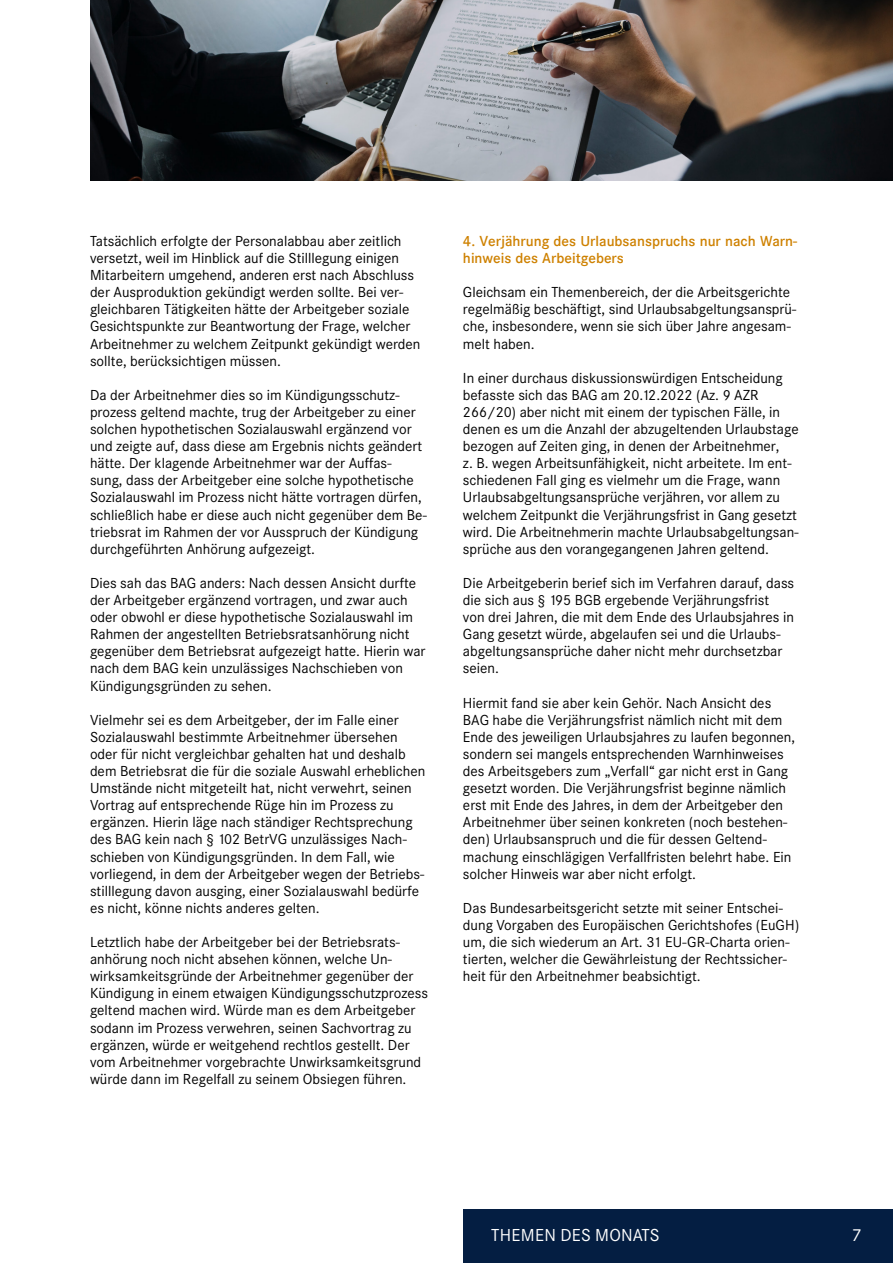
<style>
.page{position:relative;width:893px;height:1263px;background:#fff}
.page>*{position:absolute;margin:0;border:0;box-sizing:border-box;transform-origin:0 0}
.t1{font:16.95px "Corporate SBQ";letter-spacing:.01em;color:#fff}
.t2{font:14.25px/17.1px "Corporate SBQ";color:#000}
.t3{font:500 14.25px/17.1px "Corporate SBQ";color:#ce8100}
</style>
<div class="page">
<div style="left:463px;top:1209px;width:430px;height:54px;background:#041e42"></div>
<img style="left:90px;top:0;width:803px;height:180px">
<p class="t2" style="left:90px;top:233px;width:332px">Tatsächlich erfolgte der Personalabbau aber zeitlich versetzt, weil im Hinblick auf die Stilllegung einigen Mitarbeitern umgehend, anderen erst nach Abschluss der Ausproduktion gekündigt werden sollte. Bei ver&shy;gleichbaren Tätigkeiten hätte der Arbeitgeber soziale Gesichtspunkte zur Beantwortung der Frage, welcher Arbeitnehmer zu welchem Zeitpunkt gekündigt werden sollte, berücksichtigen müssen.</p>
<p class="t2" style="left:90px;top:386px;width:339px">Da der Arbeitnehmer dies so im Kündigungsschutz&shy;prozess geltend machte, trug der Arbeitgeber zu einer solchen hypothetischen Sozialauswahl ergänzend vor und zeigte auf, dass diese am Ergebnis nichts geändert hätte. Der klagende Arbeitnehmer war der Auffas&shy;sung, dass der Arbeitgeber eine solche hypothetische Sozialauswahl im Prozess nicht hätte vortragen dürfen, schließlich habe er diese auch nicht gegenüber dem Be&shy;triebsrat im Rahmen der vor Ausspruch der Kündigung durchgeführten Anhörung aufgezeigt.</p>
<p class="t2" style="left:90px;top:575px;width:337px">Dies sah das BAG anders: Nach dessen Ansicht durfte der Arbeitgeber ergänzend vortragen, und zwar auch oder obwohl er diese hypothetische Sozialauswahl im Rahmen der angestellten Betriebsratsanhörung nicht gegenüber dem Betriebsrat aufgezeigt hatte. Hierin war nach dem BAG kein unzulässiges Nachschieben von Kündigungsgründen zu sehen.</p>
<p class="t2" style="left:90px;top:711px;width:337px">Vielmehr sei es dem Arbeitgeber, der im Falle einer Sozialauswahl bestimmte Arbeitnehmer übersehen oder für nicht vergleichbar gehalten hat und deshalb dem Betriebsrat die für die soziale Auswahl erheblichen Umstände nicht mitgeteilt hat, nicht verwehrt, seinen Vortrag auf entsprechende Rüge hin im Prozess zu ergänzen. Hierin läge nach ständiger Rechtsprechung des BAG kein nach § 102 BetrVG unzulässiges Nach&shy;schieben von Kündigungsgründen. In dem Fall, wie vorliegend, in dem der Arbeitgeber wegen der Betriebs&shy;stilllegung davon ausging, einer Sozialauswahl bedürfe es nicht, könne nichts anderes gelten.</p>
<p class="t2" style="left:90px;top:934px;width:340px">Letztlich habe der Arbeitgeber bei der Betriebsrats&shy;anhörung noch nicht absehen können, welche Un&shy;wirksamkeitsgründe der Arbeitnehmer gegenüber der Kündigung in einem etwaigen Kündigungsschutzprozess geltend machen wird. Würde man es dem Arbeitgeber sodann im Prozess verwehren, seinen Sachvortrag zu ergänzen, würde er weitgehend rechtlos gestellt. Der vom Arbeitnehmer vorgebrachte Unwirksamkeitsgrund würde dann im Regelfall zu seinem Obsiegen führen.</p>
<p class="t3" style="left:463px;top:233px;width:336px">4. Verjährung des Urlaubsanspruchs nur nach Warn&shy;hinweis des Arbeitgebers</p>
<p class="t2" style="left:463px;top:284px;width:335px">Gleichsam ein Themenbereich, der die Arbeitsgerichte regelmäßig beschäftigt, sind Urlaubsabgeltungsansprü&shy;che, insbesondere, wenn sie sich über Jahre angesam&shy;melt haben.</p>
<p class="t2" style="left:463px;top:369px;width:337px">In einer durchaus diskussionswürdigen Entscheidung befasste sich das BAG am 20.12.2022 (Az. 9 AZR 266/20) aber nicht mit einem der typischen Fälle, in denen es um die Anzahl der abzugeltenden Urlaubstage bezogen auf Zeiten ging, in denen der Arbeitnehmer,<br>z. B. wegen Arbeitsunfähigkeit, nicht arbeitete. Im ent&shy;schiedenen Fall ging es vielmehr um die Frage, wann Urlaubsabgeltungsansprüche verjähren, vor allem zu welchem Zeitpunkt die Verjährungsfrist in Gang gesetzt wird. Die Arbeitnehmerin machte Urlaubsabgeltungsan&shy;sprüche aus den vorangegangenen Jahren geltend.</p>
<p class="t2" style="left:463px;top:575px;width:333px">Die Arbeitgeberin berief sich im Verfahren darauf, dass die sich aus § 195 BGB ergebende Verjährungsfrist von drei Jahren, die mit dem Ende des Urlaubsjahres in Gang gesetzt würde, abgelaufen sei und die Urlaubs&shy;abgeltungsansprüche daher nicht mehr durchsetzbar seien.</p>
<p class="t2" style="left:463px;top:694px;width:334px">Hiermit fand sie aber kein Gehör. Nach Ansicht des BAG habe die Verjährungsfrist nämlich nicht mit dem Ende des jeweiligen Urlaubsjahres zu laufen begonnen, sondern sei mangels entsprechenden Warnhinweises des Arbeitsgebers zum „Verfall“ gar nicht erst in Gang gesetzt worden. Die Verjährungsfrist beginne nämlich erst mit Ende des Jahres, in dem der Arbeitgeber den Arbeitnehmer über seinen konkreten (noch bestehen&shy;den) Urlaubsanspruch und die für dessen Geltend&shy;machung einschlägigen Verfallfristen belehrt habe. Ein solcher Hinweis war aber nicht erfolgt.</p>
<p class="t2" style="left:463px;top:899px;width:338px">Das Bundesarbeitsgericht setzte mit seiner Entschei&shy;dung Vorgaben des Europäischen Gerichtshofes (EuGH) um, die sich wiederum an Art. 31 EU-GR-Charta orien&shy;tierten, welcher die Gewährleistung der Rechtssicher&shy;heit für den Arbeitnehmer beabsichtigt.</p>
<p class="t1" style="left:491px;top:1225px;width:170px">THEMEN DES MONATS</p>
<p class="t1" style="left:852px;top:1225px;width:11px">7</p>
</div>
